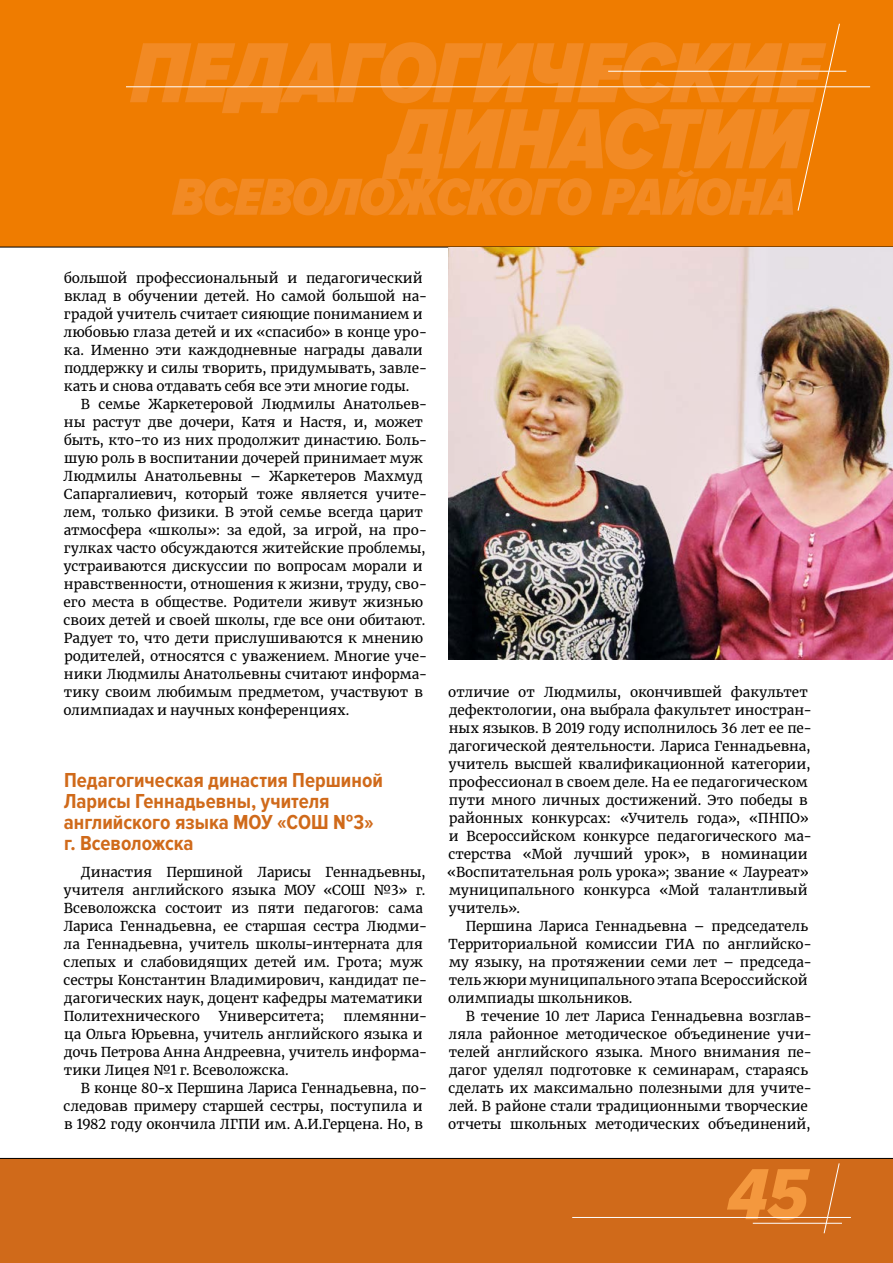
<style>
.page{position:relative;width:893px;height:1263px;background:#fff}
.page>*{position:absolute;margin:0;border:0;box-sizing:border-box;transform-origin:0 0}
.t1{font:italic 900 88.5px/66px "Proxima Nova Cond";letter-spacing:-.02em;color:#f28a24;text-align:right}
.t2{font:75px "Proxima Nova Cond Extrabld It";color:#f4983e}
.t3{font:italic 900 54px "Proxima Nova Cond";letter-spacing:-.02em;color:#f28a24}
.t4{font:700 21px/21px "Proxima Nova Cond";color:#d06a1a}
.t5{font:13.5px/18px "Merriweather";color:#000}
</style>
<div class="page">
<div style="left:0;top:1158px;width:893px;height:105px;background:#d06a1a"></div>
<div style="left:0;top:0;width:893px;height:247px;background:#ef7c00"></div>
<hr style="left:126px;top:86px;width:744px;height:1px;background:#fff">
<hr style="left:608px;top:71px;width:238px;height:1px;background:#fff">
<div style="left:797px;top:23px;width:43px;height:188px;background:#ef7c00"></div>
<hr style="left:572px;top:1217px;width:279px;height:1px;background:#fff">
<hr style="left:753px;top:1223px;width:89px;height:1px;background:#fff">
<svg style="left:823px;top:1162px;width:17px;height:72px"></svg>
<img style="left:449px;top:247px;width:444px;height:412px">
<h1 class="t1" style="left:131px;top:43px;width:692px">ПЕДАГОГИЧЕСКИЕ<br>ДИНАСТИИ</h1>
<h3 class="t3" style="left:172px;top:166px;width:625px">ВСЕВОЛОЖСКОГО РАЙОНА</h3>
<p class="t5" style="left:64px;top:269px;width:365px">большой профессиональный и педагогический вклад в обучении детей. Но самой большой на&shy;градой учитель считает сияющие пониманием и любовью глаза детей и их «спасибо» в конце уро&shy;ка. Именно эти каждодневные награды давали поддержку и силы творить, придумывать, завле&shy;кать и снова отдавать себя все эти многие годы.</p>
<p class="t5" style="left:63px;top:395px;width:365px;text-indent:18px">В семье Жаркетеровой Людмилы Анатольев&shy;ны растут две дочери, Катя и Настя, и, может быть, кто-то из них продолжит династию. Боль&shy;шую роль в воспитании дочерей принимает муж Людмилы Анатольевны – Жаркетеров Махмуд Сапаргалиевич, который тоже является учите&shy;лем, только физики. В этой семье всегда царит атмосфера «школы»: за едой, за игрой, на про&shy;гулках часто обсуждаются житейские проблемы, устраиваются дискуссии по вопросам морали и нравственности, отношения к жизни, труду, сво&shy;его места в обществе. Родители живут жизнью своих детей и своей школы, где все они обитают.<br>Радует то, что дети прислушиваются к мнению родителей, относятся с уважением. Многие уче&shy;ники Людмилы Анатольевны считают информа&shy;тику своим любимым предметом, участвуют в олимпиадах и научных конференциях.</p>
<h3 class="t4" style="left:64px;top:770px;width:321px">Педагогическая династия Першиной<br>Ларисы Геннадьевны, учителя английского языка МОУ «СОШ №3» г. Всеволожска</h3>
<p class="t5" style="left:63px;top:863px;width:365px;text-indent:18px">Династия Першиной Ларисы Геннадьевны, учителя английского языка МОУ «СОШ №3» г.<br>Всеволожска состоит из пяти педагогов: сама Лариса Геннадьевна, ее старшая сестра Людми&shy;ла Геннадьевна, учитель школы-интерната для слепых и слабовидящих детей им. Грота; муж сестры Константин Владимирович, кандидат пе&shy;дагогических наук, доцент кафедры математики Политехнического</p>
<p class="t5" style="left:219px;top:1007px;width:107px">Университета;</p>
<p class="t5" style="left:64px;top:1007px;width:365px;text-indent:280px">племянни&shy;ца Ольга Юрьевна, учитель английского языка и дочь Петрова Анна Андреевна, учитель информа&shy;тики Лицея №1 г. Всеволожска.</p>
<p class="t5" style="left:64px;top:1079px;width:365px;text-indent:17px">В конце 80-х Першина Лариса Геннадьевна, по&shy;следовав примеру старшей сестры, поступила и в 1982 году окончила ЛГПИ им. А.И.Герцена. Но, в</p>
<p class="t5" style="left:447px;top:683px;width:366px">отличие от Людмилы, окончившей факультет дефектологии, она выбрала факультет иностран&shy;ных языков. В 2019 году исполнилось 36 лет ее пе&shy;дагогической деятельности. Лариса Геннадьевна, учитель высшей квалификационной категории, профессионал в своем деле. На ее педагогическом пути много личных достижений. Это победы в районных конкурсах: «Учитель года», «ПНПО» и Всероссийском конкурсе педагогического ма&shy;стерства «Мой лучший урок», в номинации «Воспитательная роль урока»; звание « Лауреат» муниципального конкурса «Мой талантливый учитель».</p>
<p class="t5" style="left:448px;top:917px;width:365px;text-indent:17px">Першина Лариса Геннадьевна – председатель Территориальной комиссии ГИА по английско&shy;му языку, на протяжении семи лет – председа&shy;тель жюри муниципального этапа Всероссийской олимпиады школьников.</p>
<p class="t5" style="left:448px;top:1007px;width:365px;text-indent:17px">В течение 10 лет Лариса Геннадьевна возглав&shy;ляла районное методическое объединение учи&shy;телей английского языка. Много внимания пе&shy;дагог уделял подготовке к семинарам, стараясь сделать их максимально полезными для учите&shy;лей. В районе стали традиционными творческие отчеты школьных методических объединений,</p>
<h2 class="t2" style="left:727px;top:1152px;width:82px">45</h2>
</div>
